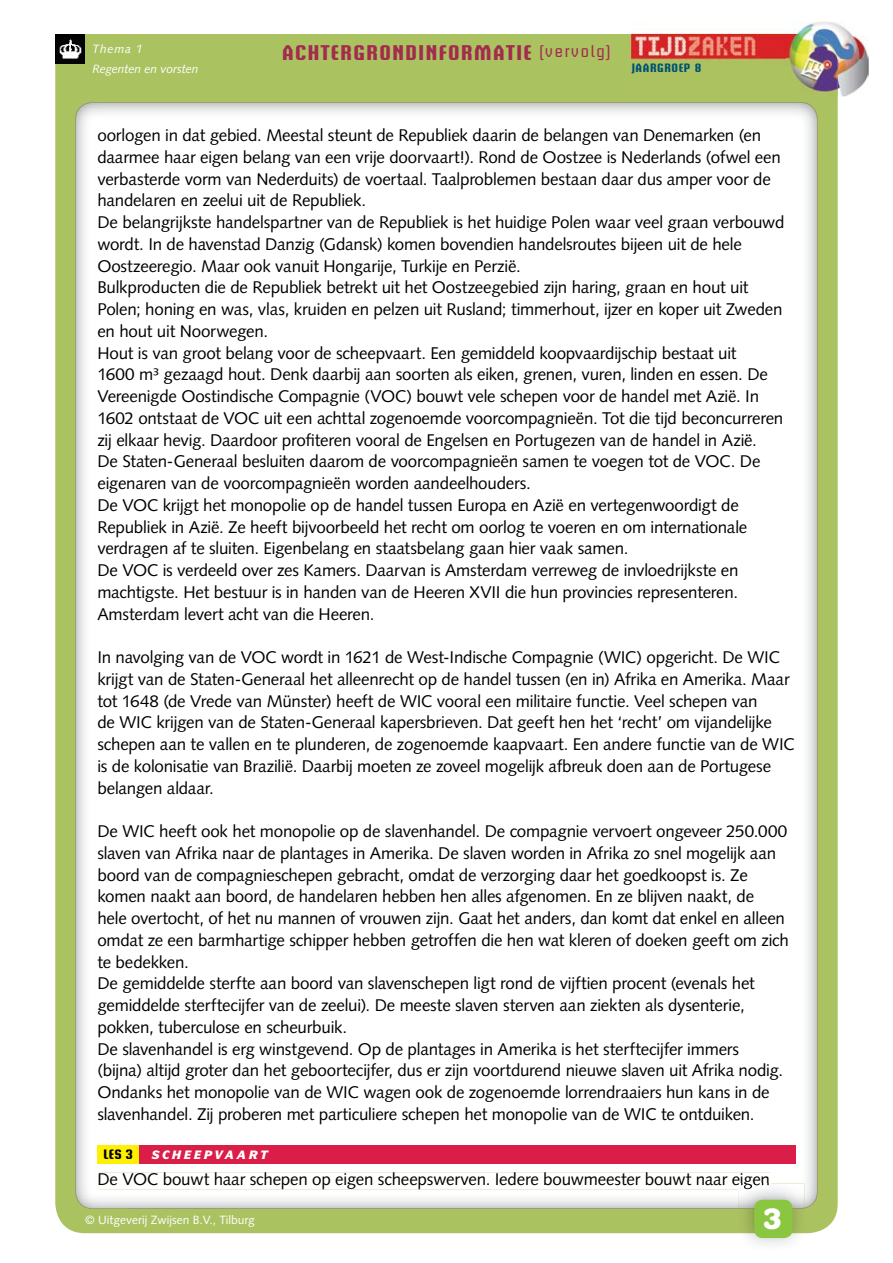
<style>
.page{position:relative;width:893px;height:1263px;background:#fff}
.page>*{position:absolute;margin:0;border:0;box-sizing:border-box;transform-origin:0 0}
.t1{font:900 29.25px "Helvetica Rounded LT Std";color:#fff}
.t2{font:700 21px "Briem Akademi Std";letter-spacing:.07em;color:#a22b4e}
.t3{font:16.95px/21.8px "Syntax LT Std";letter-spacing:-.015em;color:#000}
.t4{font:700 13.5px "Briem Akademi Std";color:#000}
.t5{font:12px "Syntax LT Std";color:#fff}
.t6{font:italic 12px/20px "Syntax LT Std";color:#fff}
.t7{font:700 12px "Briem Akademi Std";letter-spacing:.05em;color:#005374}
.s1{font-weight:400;font-size:15px}
</style>
<div class="page">
<div style="left:55px;top:34px;width:783px;height:1199px;background:#abc261;border-radius:30px"></div>
<div style="left:129px;top:154px;width:675px;height:1054px;background:#fff"></div>
<div style="left:129px;top:1172px;width:641px;height:17px;background:#fff"></div>
<img style="left:75px;top:102px;width:743px;height:52px">
<img style="left:75px;top:153px;width:54px;height:1056px">
<img style="left:804px;top:153px;width:14px;height:1055px">
<img style="left:127px;top:1208px;width:611px;height:1px">
<div style="left:97px;top:1146px;width:699px;height:18px;background:#da1e48"></div>
<div style="left:97px;top:1146px;width:42px;height:18px;background:#ffef00"></div>
<img style="left:738px;top:1183px;width:66px;height:62px">
<img style="left:738px;top:1183px;width:32px;height:6px">
<div style="left:754px;top:1200px;width:38px;height:38px;background:#8ac63f;border-radius:9px"></div>
<img style="left:774px;top:22px;width:95px;height:37px">
<img style="left:838px;top:59px;width:31px;height:38px">
<img style="left:631px;top:34px;width:207px;height:63px">
<div style="left:55px;top:34px;width:30px;height:30px;background:#000"></div>
<img style="left:59px;top:39px;width:23px;height:21px">
<p class="t6" style="left:92px;top:38px;width:108px">Thema 1<br>Regenten en vorsten</p>
<p class="t2" style="left:282px;top:41px;width:330px">ACHTERGRONDINFORMATIE <span class="s1">(vervolg)</span></p>
<p class="t7" style="left:632px;top:61px;width:71px">JAARGROEP 8</p>
<p class="t3" style="left:97px;top:124px;width:688px">oorlogen in dat gebied. Meestal steunt de Republiek daarin de belangen van Denemarken (en daarmee haar eigen belang van een vrije doorvaart!). Rond de Oostzee is Nederlands (ofwel een verbasterde vorm van Nederduits) de voertaal. Taalproblemen bestaan daar dus amper voor de handelaren en zeelui uit de Republiek.<br>De belangrijkste handelspartner van de Republiek is het huidige Polen waar veel graan verbouwd wordt. In de havenstad Danzig (Gdansk) komen bovendien handelsroutes bijeen uit de hele Oostzeeregio. Maar ook vanuit Hongarije, Turkije en Perzië.<br>Bulkproducten die de Republiek betrekt uit het Oostzeegebied zijn haring, graan en hout uit Polen; honing en was, vlas, kruiden en pelzen uit Rusland; timmerhout, ijzer en koper uit Zweden en hout uit Noorwegen.<br>Hout is van groot belang voor de scheepvaart. Een gemiddeld koopvaardijschip bestaat uit<br>1600 m³ gezaagd hout. Denk daarbij aan soorten als eiken, grenen, vuren, linden en essen. De Vereenigde Oostindische Compagnie (VOC) bouwt vele schepen voor de handel met Azië. In 1602 ontstaat de VOC uit een achttal zogenoemde voorcompagnieën. Tot die tijd beconcurreren zij elkaar hevig. Daardoor profiteren vooral de Engelsen en Portugezen van de handel in Azië.<br>De Staten-Generaal besluiten daarom de voorcompagnieën samen te voegen tot de VOC. De eigenaren van de voorcompagnieën worden aandeelhouders.<br>De VOC krijgt het monopolie op de handel tussen Europa en Azië en vertegenwoordigt de Republiek in Azië. Ze heeft bijvoorbeeld het recht om oorlog te voeren en om internationale verdragen af te sluiten. Eigenbelang en staatsbelang gaan hier vaak samen.<br>De VOC is verdeeld over zes Kamers. Daarvan is Amsterdam verreweg de invloedrijkste en machtigste. Het bestuur is in handen van de Heeren XVII die hun provincies representeren.<br>Amsterdam levert acht van die Heeren.</p>
<p class="t3" style="left:97px;top:646px;width:699px">In navolging van de VOC wordt in 1621 de West-Indische Compagnie (WIC) opgericht. De WIC krijgt van de Staten-Generaal het alleenrecht op de handel tussen (en in) Afrika en Amerika. Maar tot 1648 (de Vrede van Münster) heeft de WIC vooral een militaire functie. Veel schepen van<br>de WIC krijgen van de Staten-Generaal kapersbrieven. Dat geeft hen het ‘recht’ om vijandelijke schepen aan te vallen en te plunderen, de zogenoemde kaapvaart. Een andere functie van de WIC is de kolonisatie van Brazilië. Daarbij moeten ze zoveel mogelijk afbreuk doen aan de Portugese belangen aldaar.</p>
<p class="t3" style="left:97px;top:820px;width:693px">De WIC heeft ook het monopolie op de slavenhandel. De compagnie vervoert ongeveer 250.000 slaven van Afrika naar de plantages in Amerika. De slaven worden in Afrika zo snel mogelijk aan boord van de compagnieschepen gebracht, omdat de verzorging daar het goedkoopst is. Ze komen naakt aan boord, de handelaren hebben hen alles afgenomen. En ze blijven naakt, de<br>hele overtocht, of het nu mannen of vrouwen zijn. Gaat het anders, dan komt dat enkel en alleen omdat ze een barmhartige schipper hebben getroffen die hen wat kleren of doeken geeft om zich te bedekken.<br>De gemiddelde sterfte aan boord van slavenschepen ligt rond de vijftien procent (evenals het gemiddelde sterftecijfer van de zeelui). De meeste slaven sterven aan ziekten als dysenterie, pokken, tuberculose en scheurbuik.<br>De slavenhandel is erg winstgevend. Op de plantages in Amerika is het sterftecijfer immers<br>(bijna) altijd groter dan het geboortecijfer, dus er zijn voortdurend nieuwe slaven uit Afrika nodig.<br>Ondanks het monopolie van de WIC wagen ook de zogenoemde lorrendraaiers hun kans in de slavenhandel. Zij proberen met particuliere schepen het monopolie van de WIC te ontduiken.</p>
<p class="t4" style="left:104px;top:1147px;width:31px">LES 3</p>
<p class="t3" style="left:97px;top:1168px;width:674px">De VOC bouwt haar schepen op eigen scheepswerven. Iedere bouwmeester bouwt naar eigen</p>
<h1 class="t1" style="left:763px;top:1199px;width:21px">3</h1>
<p class="t5" style="left:85px;top:1213px;width:171px">© Uitgeverij Zwijsen B.V., Tilburg</p>
</div>
